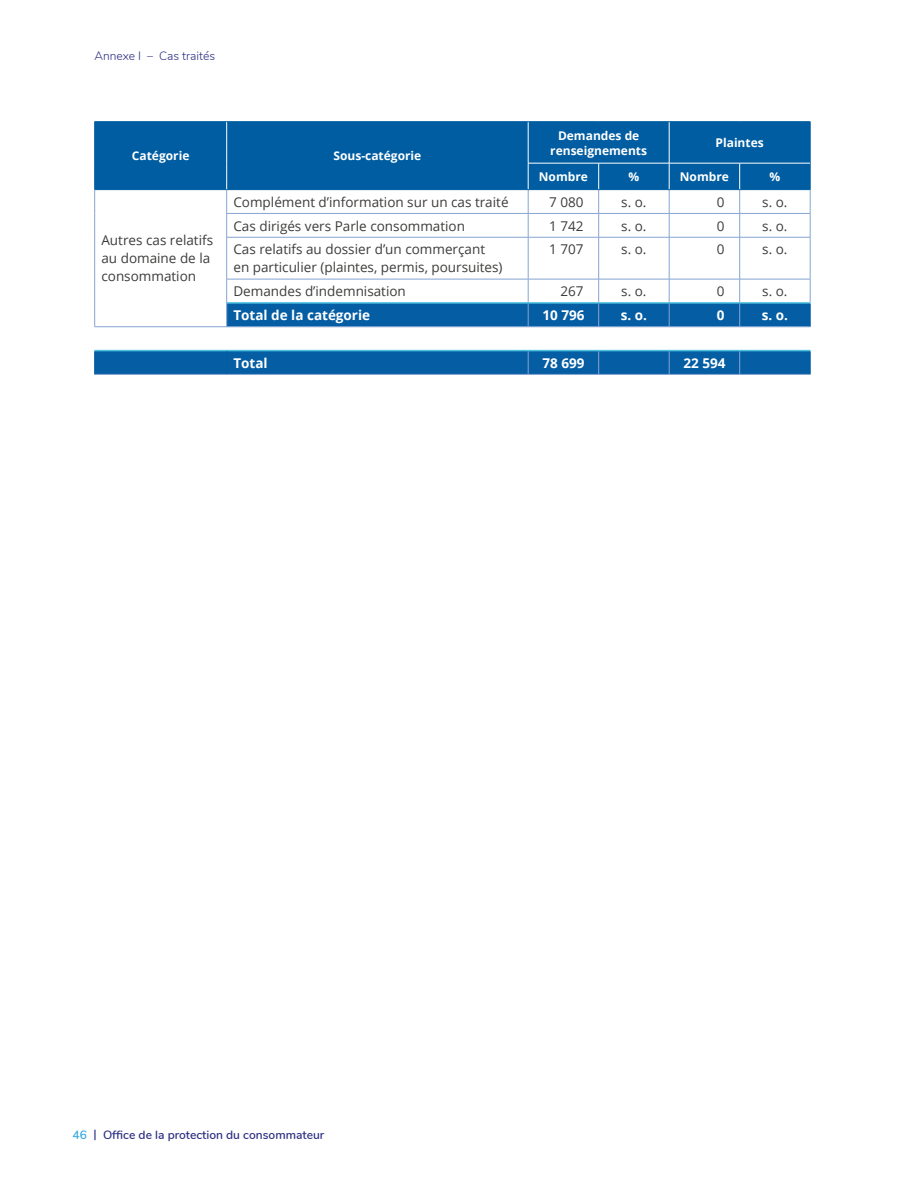
<style>
.page{position:relative;width:918px;height:1188px;background:#fff}
.page>*{position:absolute;margin:0;border:0;box-sizing:border-box;transform-origin:0 0}
.TD{font:13.5px/18px "Open Sans";color:#3c3c3b}
.TD-2{font:700 13.5px "Open Sans";color:#fff}
.TH{font:700 12px/15px "Open Sans";color:#fff;text-align:center}
.t1{font:600 12px "Nunito";color:#2d2e83}
.t2{font:300 12px "Nunito";color:#2d2e83}
.s1{color:#36a9e1}
</style>
<div class="page">
<div style="left:95px;top:122px;width:715px;height:67px;background:#005da1"></div>
<svg style="left:95px;top:303px;width:715px;height:71px;fill:#055ea3"></svg>
<hr style="left:226px;top:213px;width:302px;height:1px;background:#85a4d1">
<hr style="left:528px;top:213px;width:71px;height:1px;background:#85a4d1">
<hr style="left:599px;top:213px;width:70px;height:1px;background:#85a4d1">
<hr style="left:669px;top:213px;width:71px;height:1px;background:#85a4d1">
<hr style="left:740px;top:213px;width:70px;height:1px;background:#85a4d1">
<hr style="left:226px;top:237px;width:302px;height:1px;background:#85a4d1">
<hr style="left:528px;top:237px;width:71px;height:1px;background:#85a4d1">
<hr style="left:528px;top:237px;width:1px;height:42px;background:#85a4d1">
<hr style="left:599px;top:237px;width:70px;height:1px;background:#85a4d1">
<hr style="left:598px;top:237px;width:1px;height:42px;background:#85a4d1">
<hr style="left:669px;top:237px;width:71px;height:1px;background:#85a4d1">
<hr style="left:669px;top:237px;width:1px;height:42px;background:#85a4d1">
<hr style="left:740px;top:237px;width:70px;height:1px;background:#85a4d1">
<hr style="left:739px;top:237px;width:1px;height:42px;background:#85a4d1">
<hr style="left:226px;top:279px;width:302px;height:1px;background:#85a4d1">
<hr style="left:528px;top:279px;width:71px;height:1px;background:#85a4d1">
<hr style="left:599px;top:279px;width:70px;height:1px;background:#85a4d1">
<hr style="left:669px;top:279px;width:71px;height:1px;background:#85a4d1">
<hr style="left:740px;top:279px;width:70px;height:1px;background:#85a4d1">
<svg style="left:528px;top:279px;width:1px;height:48px"></svg>
<svg style="left:598px;top:279px;width:1px;height:48px"></svg>
<svg style="left:669px;top:279px;width:1px;height:48px"></svg>
<svg style="left:739px;top:279px;width:1px;height:48px"></svg>
<svg style="left:528px;top:351px;width:1px;height:23px"></svg>
<svg style="left:598px;top:351px;width:1px;height:23px"></svg>
<svg style="left:669px;top:351px;width:1px;height:23px"></svg>
<svg style="left:739px;top:351px;width:1px;height:23px"></svg>
<hr style="left:226px;top:122px;width:1px;height:41px;background:#fff">
<hr style="left:528px;top:122px;width:1px;height:41px;background:#fff">
<svg style="left:598px;top:164px;width:1px;height:73px"></svg>
<svg style="left:669px;top:164px;width:1px;height:73px"></svg>
<svg style="left:739px;top:164px;width:1px;height:73px"></svg>
<hr style="left:669px;top:122px;width:1px;height:41px;background:#fff">
<svg style="left:528px;top:164px;width:1px;height:73px"></svg>
<hr style="left:94px;top:121px;width:133px;height:1px;background:#005da1">
<hr style="left:227px;top:121px;width:301px;height:1px;background:#005da1">
<hr style="left:528px;top:121px;width:71px;height:1px;background:#005da1">
<hr style="left:599px;top:121px;width:70px;height:1px;background:#005da1">
<hr style="left:669px;top:121px;width:71px;height:1px;background:#005da1">
<hr style="left:740px;top:121px;width:70px;height:1px;background:#005da1">
<hr style="left:227px;top:189px;width:301px;height:1px;background:#005da1">
<hr style="left:528px;top:189px;width:71px;height:1px;background:#005da1">
<hr style="left:599px;top:189px;width:70px;height:1px;background:#005da1">
<hr style="left:669px;top:189px;width:71px;height:1px;background:#005da1">
<hr style="left:740px;top:189px;width:70px;height:1px;background:#005da1">
<hr style="left:810px;top:237px;width:1px;height:42px;background:#85a4d1">
<hr style="left:94px;top:374px;width:133px;height:1px;background:#85a4d1">
<hr style="left:227px;top:374px;width:301px;height:1px;background:#85a4d1">
<hr style="left:528px;top:374px;width:71px;height:1px;background:#85a4d1">
<hr style="left:599px;top:374px;width:70px;height:1px;background:#85a4d1">
<hr style="left:669px;top:374px;width:71px;height:1px;background:#85a4d1">
<hr style="left:740px;top:374px;width:70px;height:1px;background:#85a4d1">
<hr style="left:94px;top:122px;width:1px;height:41px;background:#005da1">
<hr style="left:810px;top:122px;width:1px;height:41px;background:#005da1">
<svg style="left:810px;top:163px;width:1px;height:74px"></svg>
<svg style="left:94px;top:351px;width:1px;height:23px"></svg>
<svg style="left:810px;top:351px;width:1px;height:23px"></svg>
<hr style="left:528px;top:163px;width:71px;height:1px;background:#fff">
<hr style="left:599px;top:163px;width:70px;height:1px;background:#fff">
<hr style="left:669px;top:163px;width:71px;height:1px;background:#fff">
<hr style="left:740px;top:163px;width:70px;height:1px;background:#fff">
<hr style="left:94px;top:189px;width:133px;height:1px;background:#005da1">
<svg style="left:94px;top:163px;width:1px;height:74px"></svg>
<svg style="left:226px;top:163px;width:1px;height:74px"></svg>
<hr style="left:94px;top:237px;width:1px;height:42px;background:#85a4d1">
<hr style="left:226px;top:237px;width:1px;height:42px;background:#85a4d1">
<svg style="left:94px;top:279px;width:1px;height:48px"></svg>
<svg style="left:226px;top:279px;width:1px;height:48px"></svg>
<hr style="left:94px;top:327px;width:133px;height:1px;background:#85a4d1">
<hr style="left:227px;top:327px;width:301px;height:1px;background:#85a4d1">
<hr style="left:528px;top:327px;width:71px;height:1px;background:#85a4d1">
<hr style="left:599px;top:327px;width:70px;height:1px;background:#85a4d1">
<hr style="left:669px;top:327px;width:71px;height:1px;background:#85a4d1">
<hr style="left:740px;top:327px;width:70px;height:1px;background:#85a4d1">
<hr style="left:94px;top:350px;width:133px;height:1px;background:#4cc0df">
<hr style="left:227px;top:350px;width:301px;height:1px;background:#4cc0df">
<hr style="left:528px;top:350px;width:71px;height:1px;background:#4cc0df">
<hr style="left:599px;top:350px;width:70px;height:1px;background:#4cc0df">
<hr style="left:669px;top:350px;width:71px;height:1px;background:#4cc0df">
<hr style="left:740px;top:350px;width:70px;height:1px;background:#4cc0df">
<svg style="left:226px;top:351px;width:1px;height:23px"></svg>
<hr style="left:227px;top:302px;width:301px;height:2px;background:#4cc0df">
<hr style="left:528px;top:302px;width:71px;height:2px;background:#4cc0df">
<hr style="left:599px;top:302px;width:70px;height:2px;background:#4cc0df">
<hr style="left:669px;top:302px;width:71px;height:2px;background:#4cc0df">
<hr style="left:740px;top:302px;width:70px;height:2px;background:#4cc0df">
<svg style="left:810px;top:279px;width:1px;height:48px"></svg>
<p class="t2" style="left:94px;top:47px;width:122px">Annexe I – Cas traités</p>
<p class="TH" style="left:132px;top:148px;width:59px">Catégorie</p>
<p class="TH" style="left:333px;top:148px;width:89px">Sous-catégorie</p>
<p class="TH" style="left:550px;top:127px;width:98px">Demandes de renseignements</p>
<p class="TH" style="left:716px;top:135px;width:50px">Plaintes</p>
<p class="TH" style="left:539px;top:169px;width:51px">Nombre</p>
<p class="TH" style="left:629px;top:169px;width:12px">%</p>
<p class="TH" style="left:680px;top:169px;width:51px">Nombre</p>
<p class="TH" style="left:770px;top:169px;width:12px">%</p>
<p class="TD" style="left:101px;top:231px;width:113px">Autres cas relatifs au domaine de la consommation</p>
<p class="TD" style="left:233px;top:192px;width:277px">Complément d’information sur un cas traité</p>
<p class="TD" style="left:549px;top:192px;width:36px">7 080</p>
<p class="TD" style="left:621px;top:192px;width:27px">s. o.</p>
<p class="TD" style="left:717px;top:192px;width:9px">0</p>
<p class="TD" style="left:762px;top:192px;width:27px">s. o.</p>
<p class="TD" style="left:233px;top:216px;width:233px">Cas dirigés vers Parle consommation</p>
<p class="TD" style="left:549px;top:216px;width:36px">1 742</p>
<p class="TD" style="left:621px;top:216px;width:27px">s. o.</p>
<p class="TD" style="left:717px;top:216px;width:9px">0</p>
<p class="TD" style="left:762px;top:216px;width:27px">s. o.</p>
<p class="TD" style="left:233px;top:240px;width:271px">Cas relatifs au dossier d’un commerçant en particulier (plaintes, permis, poursuites)</p>
<p class="TD" style="left:549px;top:240px;width:36px">1 707</p>
<p class="TD" style="left:621px;top:240px;width:27px">s. o.</p>
<p class="TD" style="left:717px;top:240px;width:9px">0</p>
<p class="TD" style="left:762px;top:240px;width:27px">s. o.</p>
<p class="TD" style="left:233px;top:282px;width:174px">Demandes d’indemnisation</p>
<p class="TD" style="left:561px;top:282px;width:25px">267</p>
<p class="TD" style="left:621px;top:282px;width:27px">s. o.</p>
<p class="TD" style="left:717px;top:282px;width:9px">0</p>
<p class="TD" style="left:762px;top:282px;width:27px">s. o.</p>
<p class="TD-2" style="left:233px;top:306px;width:138px">Total de la catégorie</p>
<p class="TD-2" style="left:542px;top:306px;width:44px">10 796</p>
<p class="TD-2" style="left:621px;top:306px;width:28px">s. o.</p>
<p class="TD-2" style="left:717px;top:306px;width:9px">0</p>
<p class="TD-2" style="left:762px;top:306px;width:28px">s. o.</p>
<p class="TD-2" style="left:233px;top:353px;width:36px">Total</p>
<p class="TD-2" style="left:542px;top:353px;width:44px">78 699</p>
<p class="TD-2" style="left:683px;top:353px;width:44px">22 594</p>
<p class="t1" style="left:73px;top:1126px;width:253px"><span class="s1">46</span> | Office de la protection du consommateur</p>
</div>
